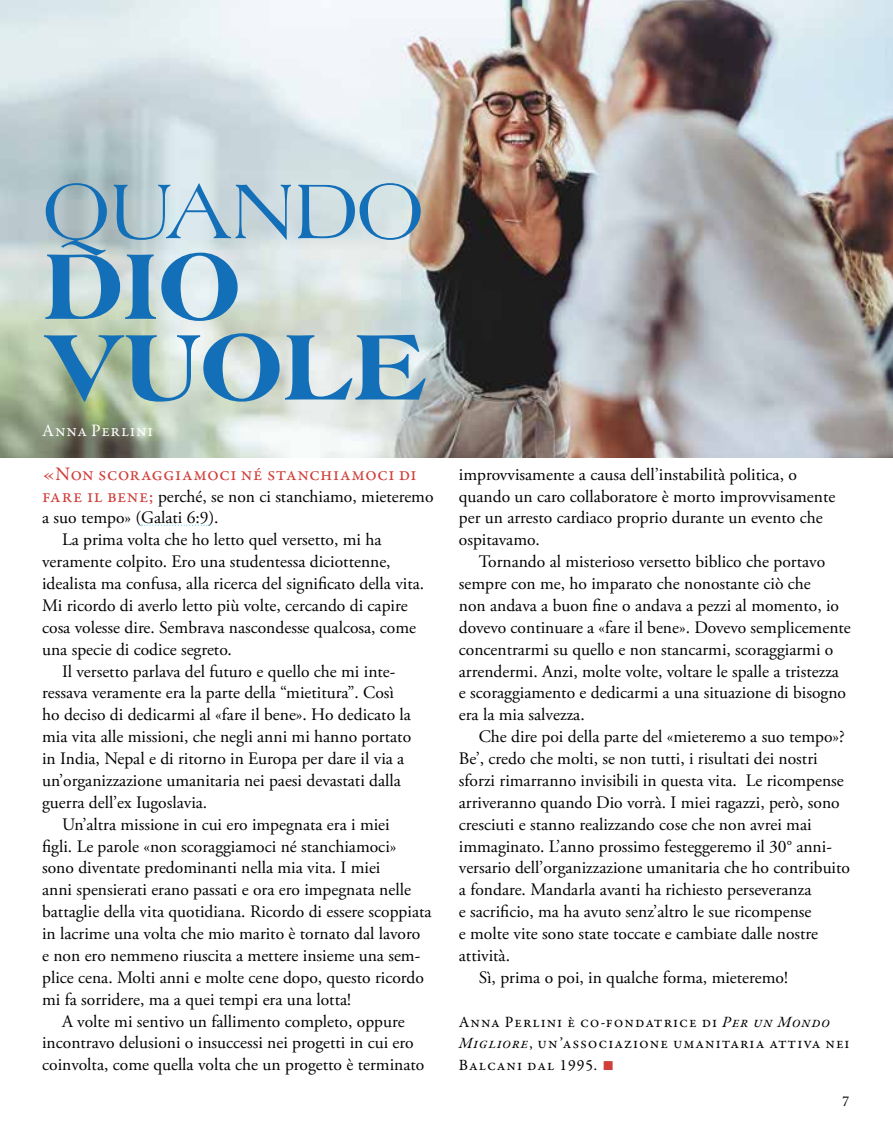
<style>
.page{position:relative;width:893px;height:1141px;background:#fff}
.page>*{position:absolute;margin:0;border:0;box-sizing:border-box;transform-origin:0 0}
.t1{font:800 99.05px/80.7px "American Classic";letter-spacing:-.03em;color:#136fb7}
.t2{font:82.25px "American Classic";letter-spacing:-.03em;color:#136fb7}
.t3{font:19.25px "Garamond Premr Pro";letter-spacing:.01em;color:#cf3e39}
.t4{font:17.5px/21.9px "Adobe Garamond Pro";color:#000}
.t5{font:17.5px "Garamond Premr Pro";letter-spacing:.045em;color:#fff}
.t6{font:15.75px/21.9px "Garamond Premr Pro";letter-spacing:.06em;color:#000}
.t7{font:14px "Adobe Caslon Pro";color:#000}
.s1{font-family:"Garamond Premr Pro";font-size:19.25px;color:#cf3e39}
.s2{font-style:italic}
.s3{font-family:"Arial";font-size:19.25px;color:#cf3e39}
</style>
<div class="page">
<img style="left:0;top:0;width:893px;height:458px">
<svg style="left:142px;top:525px;width:67px;height:1px"></svg>
<h2 class="t2" style="left:42px;top:160px;width:384px">QUANDO</h2>
<h1 class="t1" style="left:42px;top:247px;width:388px">DIO<br>VUOLE</h1>
<p class="t5" style="left:42px;top:420px;width:112px">Anna Perlini</p>
<p class="t3" style="left:42px;top:462px;width:376px">«Non scoraggiamoci né stanchiamoci di</p>
<p class="t4" style="left:42px;top:486px;width:393px"><span class="s1">fare il bene;</span> perché, se non ci stanchiamo, mieteremo</p>
<p class="t4" style="left:42px;top:508px;width:178px">a suo tempo» (Galati 6:9).</p>
<p class="t4" style="left:62px;top:529px;width:321px">La prima volta che ho letto quel versetto, mi ha</p>
<p class="t4" style="left:42px;top:551px;width:350px">veramente colpito. Ero una studentessa diciottenne,</p>
<p class="t4" style="left:42px;top:573px;width:384px">idealista ma confusa, alla ricerca del significato della vita.</p>
<p class="t4" style="left:42px;top:595px;width:367px">Mi ricordo di averlo letto più volte, cercando di capire</p>
<p class="t4" style="left:42px;top:617px;width:376px">cosa volesse dire. Sembrava nascondesse qualcosa, come</p>
<p class="t4" style="left:42px;top:639px;width:191px">una specie di codice segreto.</p>
<p class="t4" style="left:62px;top:661px;width:335px">Il versetto parlava del futuro e quello che mi inte-</p>
<p class="t4" style="left:42px;top:683px;width:353px">ressava veramente era la parte della “mietitura”. Così</p>
<p class="t4" style="left:42px;top:704px;width:370px">ho deciso di dedicarmi al «fare il bene». Ho dedicato la</p>
<p class="t4" style="left:42px;top:726px;width:370px">mia vita alle missioni, che negli anni mi hanno portato</p>
<p class="t4" style="left:42px;top:748px;width:364px">in India, Nepal e di ritorno in Europa per dare il via a</p>
<p class="t4" style="left:42px;top:770px;width:360px">un’organizzazione umanitaria nei paesi devastati dalla</p>
<p class="t4" style="left:42px;top:792px;width:167px">guerra dell’ex Iugoslavia.</p>
<p class="t4" style="left:62px;top:814px;width:329px">Un’altra missione in cui ero impegnata era i miei</p>
<p class="t4" style="left:42px;top:836px;width:356px">figli. Le parole «non scoraggiamoci né stanchiamoci»</p>
<p class="t4" style="left:42px;top:858px;width:340px">sono diventate predominanti nella mia vita. I miei</p>
<p class="t4" style="left:42px;top:879px;width:370px">anni spensierati erano passati e ora ero impegnata nelle</p>
<p class="t4" style="left:42px;top:901px;width:391px">battaglie della vita quotidiana. Ricordo di essere scoppiata</p>
<p class="t4" style="left:42px;top:923px;width:380px">in lacrime una volta che mio marito è tornato dal lavoro</p>
<p class="t4" style="left:42px;top:945px;width:380px">e non ero nemmeno riuscita a mettere insieme una sem-</p>
<p class="t4" style="left:42px;top:967px;width:383px">plice cena. Molti anni e molte cene dopo, questo ricordo</p>
<p class="t4" style="left:42px;top:989px;width:310px">mi fa sorridere, ma a quei tempi era una lotta!</p>
<p class="t4" style="left:62px;top:1011px;width:344px">A volte mi sentivo un fallimento completo, oppure</p>
<p class="t4" style="left:42px;top:1033px;width:373px">incontravo delusioni o insuccessi nei progetti in cui ero</p>
<p class="t4" style="left:42px;top:1054px;width:384px">coinvolta, come quella volta che un progetto è terminato</p>
<p class="t4" style="left:459px;top:464px;width:378px">improvvisamente a causa dell’instabilità politica, o quando un caro collaboratore è morto improvvisamente per un arresto cardiaco proprio durante un evento che ospitavamo.</p>
<p class="t4" style="left:459px;top:551px;width:393px;text-indent:20px">Tornando al misterioso versetto biblico che portavo sempre con me, ho imparato che nonostante ciò che<br>non andava a buon fine o andava a pezzi al momento, io dovevo continuare a «fare il bene». Dovevo semplicemente concentrarmi su quello e non stancarmi, scoraggiarmi o arrendermi. Anzi, molte volte, voltare le spalle a tristezza<br>e scoraggiamento e dedicarmi a una situazione di bisogno era la mia salvezza.</p>
<p class="t4" style="left:479px;top:726px;width:368px">Che dire poi della parte del «mieteremo a suo tempo»?</p>
<p class="t4" style="left:459px;top:748px;width:360px">Be’, credo che molti, se non tutti, i risultati dei nostri</p>
<p class="t4" style="left:459px;top:770px;width:386px">sforzi rimarranno invisibili in questa vita. Le ricompense</p>
<p class="t4" style="left:459px;top:792px;width:382px">arriveranno quando Dio vorrà. I miei ragazzi, però, sono</p>
<p class="t4" style="left:459px;top:814px;width:354px">cresciuti e stanno realizzando cose che non avrei mai</p>
<p class="t4" style="left:459px;top:836px;width:375px">immaginato. L’anno prossimo festeggeremo il 30° anni-</p>
<p class="t4" style="left:459px;top:858px;width:393px">versario dell’organizzazione umanitaria che ho contribuito</p>
<p class="t4" style="left:459px;top:879px;width:354px">a fondare. Mandarla avanti ha richiesto perseveranza</p>
<p class="t4" style="left:459px;top:901px;width:354px">e sacrificio, ma ha avuto senz’altro le sue ricompense</p>
<p class="t4" style="left:459px;top:923px;width:361px">e molte vite sono state toccate e cambiate dalle nostre</p>
<p class="t4" style="left:459px;top:945px;width:53px">attività.</p>
<p class="t4" style="left:479px;top:967px;width:311px">Sì, prima o poi, in qualche forma, mieteremo!</p>
<p class="t6" style="left:459px;top:1011px;width:392px">Anna Perlini è co-fondatrice di <span class="s2">Per un Mondo<br>Migliore</span>, un’associazione umanitaria attiva nei<br>Balcani dal 1995. <span class="s3">■</span></p>
<p class="t7" style="left:842px;top:1093px;width:8px">7</p>
</div>
